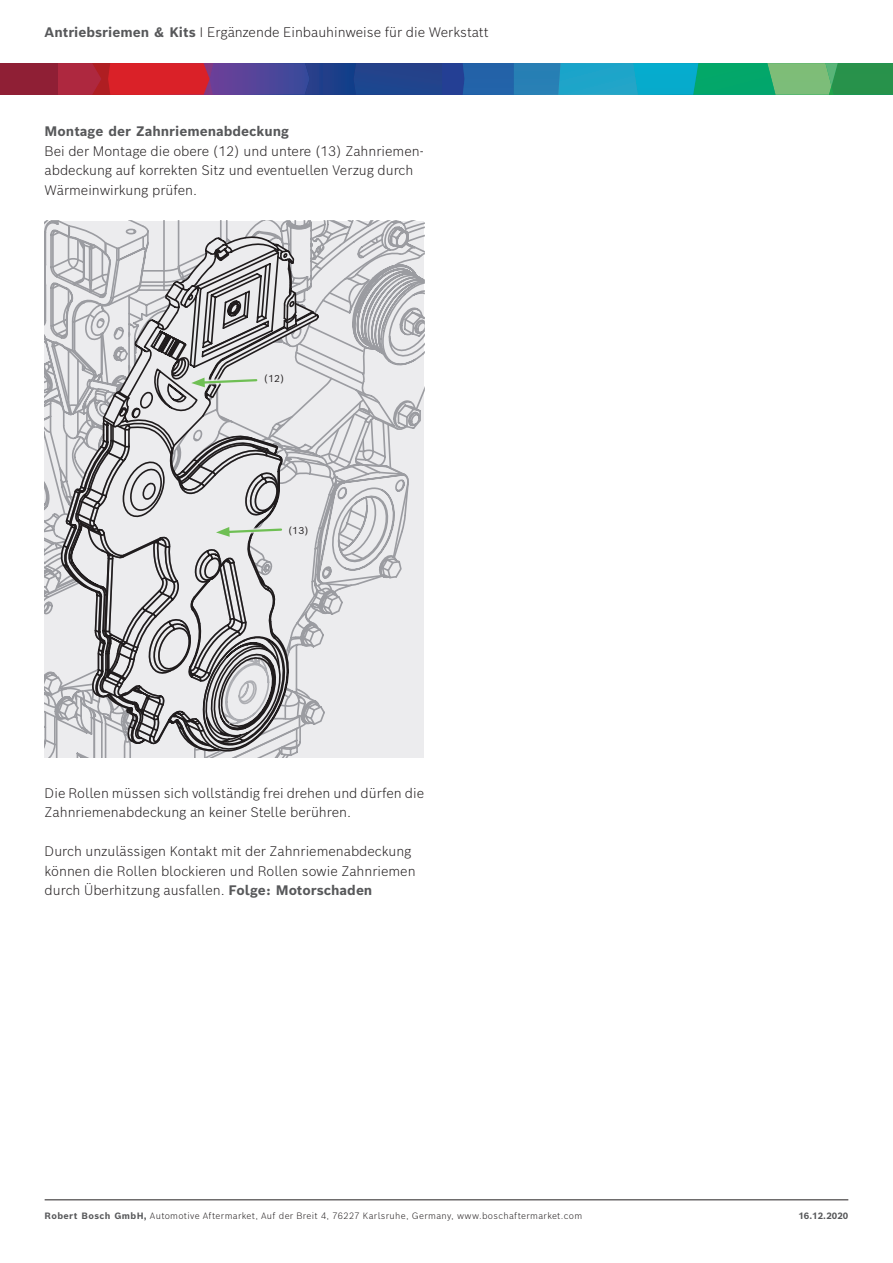
<style>
.page{position:relative;width:893px;height:1263px;background:#fff}
.page>*{position:absolute;margin:0;border:0;box-sizing:border-box;transform-origin:0 0}
.t1{font:300 13.5px/19.5px "Bosch Sans";color:#231f20}
.t2{font:700 13.5px "Bosch Sans";color:#57585a}
.t3{font:9.75px "Bosch Sans";color:#231f20}
.t4{font:300 9px "Bosch Sans";letter-spacing:.04em;color:#231f20}
.t5{font:700 9px "Bosch Sans";color:#57585a}
.s1{font-weight:700;color:#57585a}
</style>
<div class="page">
<div style="left:0;top:63px;width:58px;height:32px;background:#8f1f35"></div>
<svg style="left:58px;top:63px;width:835px;height:32px;background:#476a81"></svg>
<hr style="left:45px;top:1199px;width:803px;height:1px;background:#231f20">
<svg style="left:235px;top:532px;width:189px;height:225px;background:#e2e3e5"></svg>
<svg style="left:286px;top:221px;width:138px;height:311px;background:#dadadd"></svg>
<svg style="left:351px;top:262px;width:73px;height:107px;background:#c8c9cc"></svg>
<svg style="left:61px;top:486px;width:231px;height:267px;background:#d4d4d6"></svg>
<svg style="left:286px;top:232px;width:34px;height:254px;background:#d2d2d4"></svg>
<svg style="left:45px;top:221px;width:241px;height:525px;background:#c2c2c4"></svg>
<p class="t1" style="left:45px;top:22px;width:446px"><span class="s1">Antriebsriemen &amp; Kits</span> I Ergänzende Einbauhinweise für die Werkstatt</p>
<p class="t2" style="left:45px;top:122px;width:246px">Montage der Zahnriemenabdeckung</p>
<p class="t1" style="left:45px;top:141px;width:379px">Bei der Montage die obere (12) und untere (13) Zahnriemen&shy;abdeckung auf korrekten Sitz und eventuellen Verzug durch<br>Wärmeinwirkung prüfen.</p>
<p class="t3" style="left:264px;top:372px;width:22px">(12)</p>
<p class="t3" style="left:288px;top:524px;width:22px">(13)</p>
<p class="t1" style="left:45px;top:783px;width:381px">Die Rollen müssen sich vollständig frei drehen und dürfen die<br>Zahnriemenabdeckung an keiner Stelle berühren.</p>
<p class="t1" style="left:45px;top:841px;width:373px">Durch unzulässigen Kontakt mit der Zahnriemenabdeckung können die Rollen blockieren und Rollen sowie Zahnriemen durch Überhitzung ausfallen. <span class="s1">Folge: Motorschaden</span></p>
<p class="t4" style="left:45px;top:1210px;width:539px"><span class="s1">Robert Bosch GmbH,</span> Automotive Aftermarket, Auf der Breit 4, 76227 Karlsruhe, Germany, www.boschaftermarket.com</p>
<p class="t5" style="left:798px;top:1210px;width:51px">16.12.2020</p>
</div>
